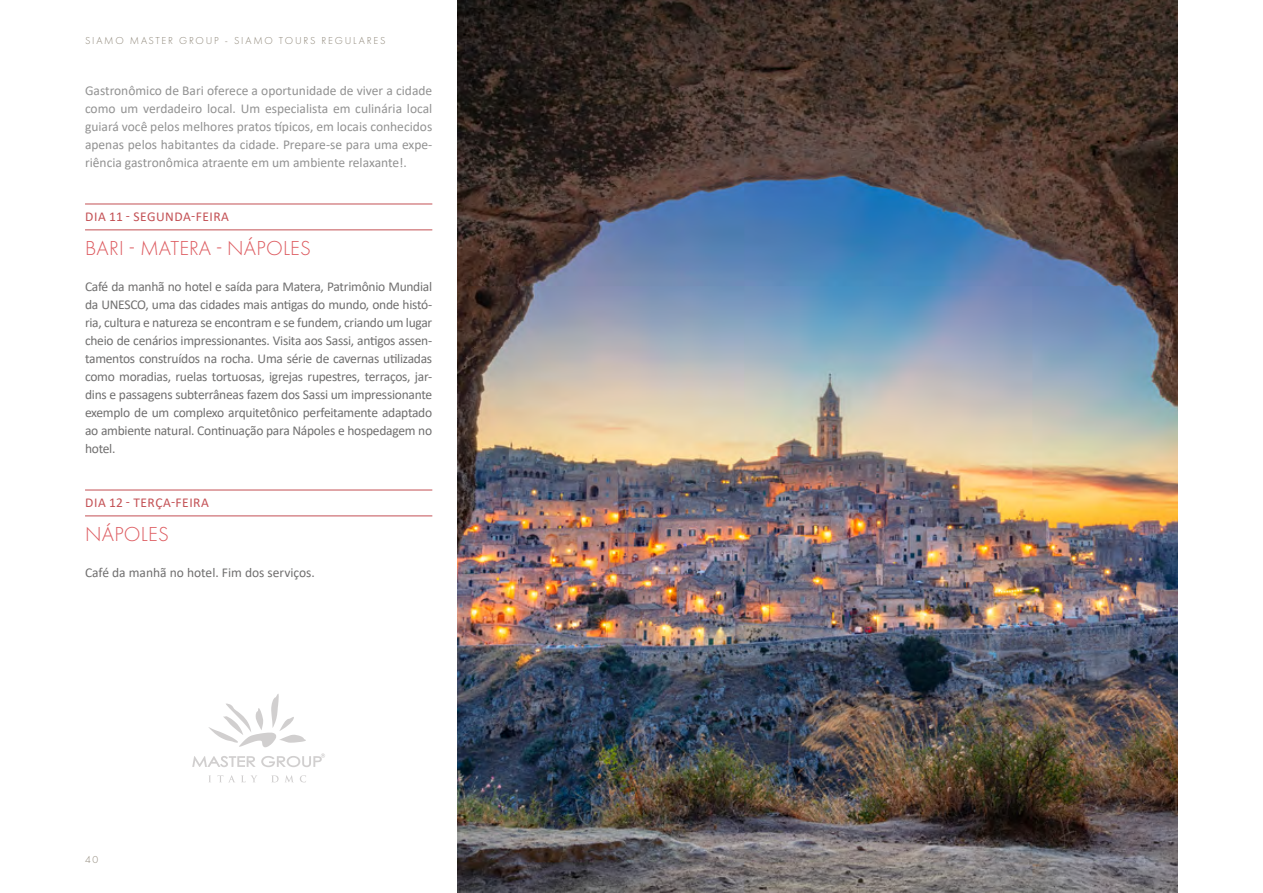
<style>
.page{position:relative;width:1263px;height:893px;background:#fff}
.page>*{position:absolute;margin:0;border:0;box-sizing:border-box;transform-origin:0 0}
.t1{font:300 21px "Futura PT";letter-spacing:.01em;color:#dd5a5f}
.t2{font:13.5px/18px "Calibri";letter-spacing:-.02em;color:#706f6f;text-align:justify}
.t3{font:13.5px/18px "Calibri";color:#929292;text-align:justify}
.t4{font:13.5px "Calibri";letter-spacing:.04em;color:#c35054}
.t5{font:13.5px "Calibri";color:#706f6f}
.t6{font:300 10.5px "Futura PT";letter-spacing:.17em;color:#8d8577}
</style>
<div class="page">
<img style="left:458px;top:0;width:720px;height:893px">
<hr style="left:85px;top:204px;width:347px;height:1px;background:#c35054">
<hr style="left:85px;top:230px;width:347px;height:1px;background:#c35054">
<hr style="left:85px;top:490px;width:347px;height:1px;background:#c35054">
<hr style="left:85px;top:516px;width:347px;height:1px;background:#c35054">
<svg style="left:208px;top:694px;width:98px;height:53px"></svg>
<svg style="left:192px;top:753px;width:133px;height:14px"></svg>
<svg style="left:209px;top:775px;width:2px;height:7px"></svg>
<svg style="left:217px;top:775px;width:18px;height:7px"></svg>
<svg style="left:241px;top:775px;width:16px;height:7px"></svg>
<svg style="left:272px;top:775px;width:7px;height:7px"></svg>
<svg style="left:285px;top:775px;width:8px;height:7px"></svg>
<svg style="left:300px;top:775px;width:6px;height:7px"></svg>
<p class="t6" style="left:85px;top:34px;width:302px">SIAMO MASTER GROUP - SIAMO TOURS REGULARES</p>
<p class="t3" style="left:85px;top:81px;width:349px">Gastronômico de Bari oferece a oportunidade de viver a cidade como um verdadeiro local. Um especialista em culinária local guiará você pelos melhores pratos típicos, em locais conhecidos apenas pelos habitantes da cidade. Prepare-se para uma expe&shy;riência gastronômica atraente em um ambiente relaxante!.</p>
<p class="t4" style="left:85px;top:207px;width:145px">DIA 11 - SEGUNDA-FEIRA</p>
<h1 class="t1" style="left:85px;top:236px;width:227px">BARI - MATERA - NÁPOLES</h1>
<p class="t2" style="left:85px;top:277px;width:349px">Café da manhã no hotel e saída para Matera, Patrimônio Mundial da UNESCO, uma das cidades mais antigas do mundo, onde histó&shy;ria, cultura e natureza se encontram e se fundem, criando um lugar cheio de cenários impressionantes. Visita aos Sassi, antigos assen&shy;tamentos construídos na rocha. Uma série de cavernas utilizadas como moradias, ruelas tortuosas, igrejas rupestres, terraços, jar&shy;dins e passagens subterrâneas fazem dos Sassi um impressionante exemplo de um complexo arquitetônico perfeitamente adaptado ao ambiente natural. Continuação para Nápoles e hospedagem no hotel.</p>
<p class="t4" style="left:85px;top:493px;width:125px">DIA 12 - TERÇA-FEIRA</p>
<h1 class="t1" style="left:85px;top:522px;width:85px">NÁPOLES</h1>
<p class="t5" style="left:85px;top:563px;width:231px">Café da manhã no hotel. Fim dos serviços.</p>
<p class="t6" style="left:85px;top:853px;width:15px">40</p>
</div>
